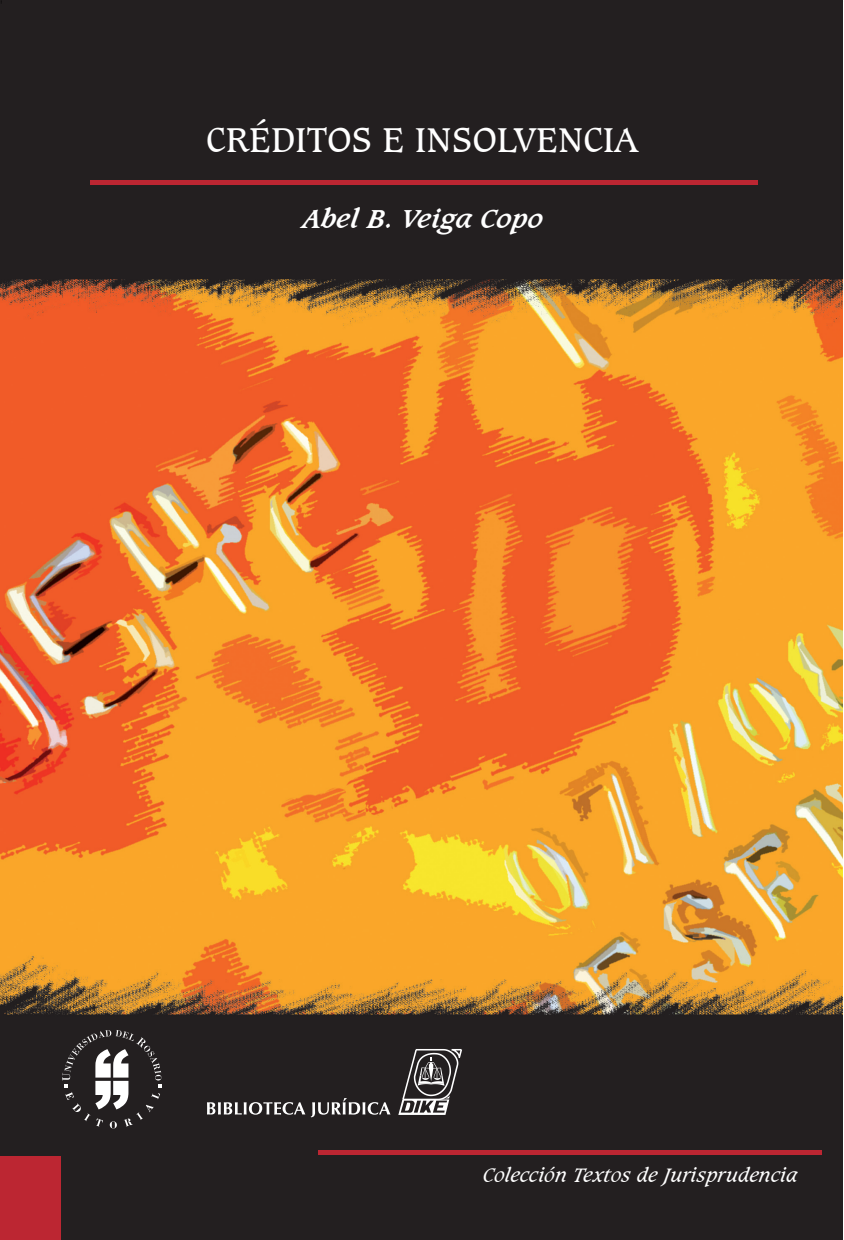
<style>
.page{position:relative;width:844px;height:1240px;background:#fff}
.page>*{position:absolute;margin:0;border:0;box-sizing:border-box;transform-origin:0 0}
.t1{font:37.1px "Caxton BT";color:#fff}
.t2{font:italic 700 28px "Caxton BT";color:#fff}
.t3{font:italic 21px "Caxton BT";color:#fff}
</style>
<div class="page">
<img style="left:0;top:1px;width:841px;height:1238px">
<div style="left:0;top:1155px;width:61px;height:84px;background:#bc2632"></div>
<div style="left:318px;top:1149px;width:503px;height:5px;background:#bc2632"></div>
<hr style="left:91px;top:180px;width:666px;height:4px;background:#bc2632">
<svg style="left:62px;top:1029px;width:99px;height:99px;background:#4b4748"></svg>
<svg style="left:207px;top:1098px;width:183px;height:19px;background:#5b5859"></svg>
<svg style="left:398px;top:1048px;width:64px;height:66px;background:#5a5758"></svg>
<h1 class="t1" style="left:206px;top:117px;width:433px">CRÉDITOS E INSOLVENCIA</h1>
<h2 class="t2" style="left:302px;top:201px;width:242px">Abel B. Veiga Copo</h2>
<p class="t3" style="left:483px;top:1161px;width:316px">Colección Textos de Jurisprudencia</p>
</div>
